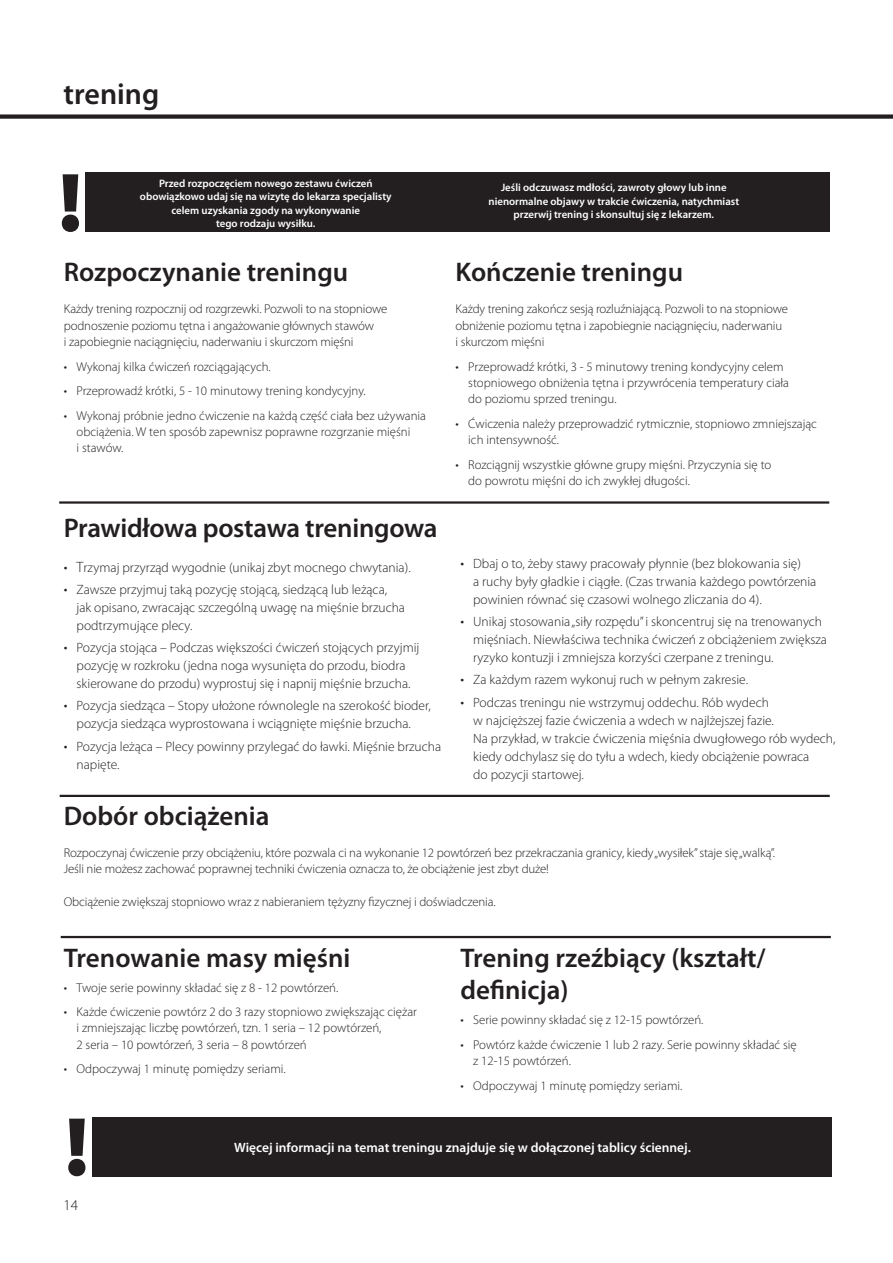
<style>
.page{position:relative;width:893px;height:1263px;background:#fff}
.page>*{position:absolute;margin:0;border:0;box-sizing:border-box;transform-origin:0 0}
.t1{font:900 84.15px "Myriad Pro";color:#231f20}
.t2{font:600 30px "Myriad Pro";color:#231f20}
.t3{font:600 27px/32.4px "Myriad Pro";color:#231f20}
.t4{font:300 15px/22.2px "Myriad Pro";color:#231f20}
.t5{font:300 13.5px/18px "Myriad Pro";color:#231f20}
.t6{font:600 13.5px "Myriad Pro";color:#fff}
.t7{font:300 12.9px/16.2px "Myriad Pro";color:#231f20}
.t8{font:600 10.8px/13.5px "Myriad Pro";color:#fff;text-align:center}
.s1{font-size:15px}
</style>
<div class="page">
<svg style="left:0;top:114px;width:893px;height:5px;background:#434040"></svg>
<div style="left:85px;top:173px;width:744px;height:59px;background:#231f20"></div>
<hr style="left:59px;top:501px;width:770px;height:3px;background:#231f20">
<hr style="left:60px;top:795px;width:770px;height:2px;background:#231f20">
<hr style="left:61px;top:936px;width:770px;height:2px;background:#231f20">
<div style="left:93px;top:1117px;width:739px;height:59px;background:#231f20"></div>
<h2 class="t2" style="left:64px;top:82px;width:97px">trening</h2>
<h1 class="t1" style="left:58px;top:153px;width:25px">!</h1>
<p class="t8" style="left:140px;top:177px;width:253px">Przed rozpoczęciem nowego zestawu ćwiczeń obowiązkowo udaj się na wizytę do lekarza specjalisty celem uzyskania zgody na wykonywanie<br>tego rodzaju wysiłku.</p>
<p class="t8" style="left:488px;top:182px;width:252px">Jeśli odczuwasz mdłości, zawroty głowy lub inne nienormalne objawy w trakcie ćwiczenia, natychmiast przerwij trening i skonsultuj się z lekarzem.</p>
<h3 class="t3" style="left:64px;top:259px;width:286px">Rozpoczynanie treningu</h3>
<p class="t7" style="left:64px;top:302px;width:325px">Każdy trening rozpocznij od rozgrzewki. Pozwoli to na stopniowe podnoszenie poziomu tętna i angażowanie głównych stawów<br>i zapobiegnie naciągnięciu, naderwaniu i skurczom mięśni</p>
<p class="t7" style="left:77px;top:355px;width:351px;line-height:24.8px">Wykonaj kilka ćwiczeń rozciągających.<br>Przeprowadź krótki, 5 - 10 minutowy trening kondycyjny.<br>Wykonaj próbnie jedno ćwiczenie na każdą część ciała bez używania</p>
<p class="t7" style="left:77px;top:425px;width:335px">obciążenia. W ten sposób zapewnisz poprawne rozgrzanie mięśni i stawów.</p>
<p class="t5" style="left:64px;top:355px;width:5px;line-height:24.8px;text-align:justify">• • •</p>
<h3 class="t3" style="left:64px;top:514px;width:375px">Prawidłowa postawa treningowa</h3>
<p class="t5" style="left:77px;top:557px;width:336px;line-height:22.2px"><span class="s1">T</span>rzymaj przyrząd wygodnie (unikaj zbyt mocnego chwytania).<br>Zawsze przyjmuj taką pozycję stojącą, siedzącą lub leżąca,</p>
<p class="t5" style="left:77px;top:600px;width:330px">jak opisano, zwracając szczególną uwagę na mięśnie brzucha podtrzymujące plecy.</p>
<p class="t5" style="left:77px;top:640px;width:344px">Pozycja stojąca – Podczas większości ćwiczeń stojących przyjmij pozycję w rozkroku (jedna noga wysunięta do przodu, biodra skierowane do przodu) wyprostuj się i napnij mięśnie brzucha.</p>
<p class="t5" style="left:77px;top:698px;width:356px">Pozycja siedząca – Stopy ułożone równolegle na szerokość bioder, pozycja siedząca wyprostowana i wciągnięte mięśnie brzucha.</p>
<p class="t5" style="left:77px;top:739px;width:366px">Pozycja leżąca – Plecy powinny przylegać do ławki. Mięśnie brzucha napięte.</p>
<p class="t4" style="left:64px;top:557px;width:5px">• •</p>
<p class="t4" style="left:64px;top:638px;width:5px">•</p>
<p class="t4" style="left:64px;top:696px;width:5px">•</p>
<p class="t4" style="left:64px;top:736px;width:5px">•</p>
<h3 class="t3" style="left:455px;top:259px;width:229px">Kończenie treningu</h3>
<p class="t7" style="left:455px;top:302px;width:334px">Każdy trening zakończ sesją rozluźniającą. Pozwoli to na stopniowe obniżenie poziomu tętna i zapobiegnie naciągnięciu, naderwaniu<br>i skurczom mięśni</p>
<p class="t7" style="left:468px;top:359px;width:322px">Przeprowadź krótki, 3 - 5 minutowy trening kondycyjny celem stopniowego obniżenia tętna i przywrócenia temperatury ciała do poziomu sprzed treningu.</p>
<p class="t7" style="left:468px;top:417px;width:350px">Ćwiczenia należy przeprowadzić rytmicznie, stopniowo zmniejszając ich intensywność.</p>
<p class="t7" style="left:468px;top:457px;width:305px">Rozciągnij wszystkie główne grupy mięśni. Przyczynia się to do powrotu mięśni do ich zwykłej długości.</p>
<p class="t5" style="left:455px;top:358px;width:5px">•</p>
<p class="t5" style="left:455px;top:415px;width:5px">•</p>
<p class="t5" style="left:455px;top:456px;width:5px">•</p>
<p class="t4" style="left:460px;top:553px;width:5px">•</p>
<p class="t4" style="left:460px;top:612px;width:5px">•</p>
<p class="t4" style="left:460px;top:670px;width:5px">• •</p>
<p class="t5" style="left:473px;top:556px;width:345px">Dbaj o to, żeby stawy pracowały płynnie (bez blokowania się)<br>a ruchy były gładkie i ciągłe. (Czas trwania każdego powtórzenia powinien równać się czasowi wolnego zliczania do 4).</p>
<p class="t5" style="left:473px;top:614px;width:355px">Unikaj stosowania „siły rozpędu” i skoncentruj się na trenowanych mięśniach. Niewłaściwa technika ćwiczeń z obciążeniem zwiększa ryzyko kontuzji i zmniejsza korzyści czerpane z treningu.</p>
<p class="t5" style="left:473px;top:670px;width:297px;line-height:22.2px">Za każdym razem wykonuj ruch w pełnym zakresie.<br>Podczas treningu nie wstrzymuj oddechu. Rób wydech</p>
<p class="t5" style="left:473px;top:713px;width:364px">w najcięższej fazie ćwiczenia a wdech w najlżejszej fazie.<br>Na przykład, w trakcie ćwiczenia mięśnia dwugłowego rób wydech, kiedy odchylasz się do tyłu a wdech, kiedy obciążenie powraca<br>do pozycji startowej.</p>
<h3 class="t3" style="left:64px;top:802px;width:207px">Dobór obciążenia</h3>
<p class="t7" style="left:64px;top:846px;width:713px">Rozpoczynaj ćwiczenie przy obciążeniu, które pozwala ci na wykonanie 12 powtórzeń bez przekraczania granicy, kiedy „wysiłek” staje się „walką”.<br>Jeśli nie możesz zachować poprawnej techniki ćwiczenia oznacza to, że obciążenie jest zbyt duże!</p>
<p class="t7" style="left:64px;top:895px;width:433px">Obciążenie zwiększaj stopniowo wraz z nabieraniem tężyzny fizycznej i doświadczenia.</p>
<h3 class="t3" style="left:64px;top:944px;width:288px">Trenowanie masy mięśni</h3>
<p class="t7" style="left:77px;top:976px;width:342px;line-height:24.8px">Twoje serie powinny składać się z 8 - 12 powtórzeń.<br>Każde ćwiczenie powtórz 2 do 3 razy stopniowo zwiększając ciężar</p>
<p class="t7" style="left:77px;top:1021px;width:306px">i zmniejszając liczbę powtórzeń, tzn. 1 seria – 12 powtórzeń,<br>2 seria – 10 powtórzeń, 3 seria – 8 powtórzeń</p>
<p class="t7" style="left:77px;top:1062px;width:211px">Odpoczywaj 1 minutę pomiędzy seriami.</p>
<h3 class="t3" style="left:460px;top:944px;width:307px">Trening rzeźbiący (kształt/ definicja)</h3>
<p class="t7" style="left:473px;top:1009px;width:325px;line-height:24.8px">Serie powinny składać się z 12-15 powtórzeń.<br>Powtórz każde ćwiczenie 1 lub 2 razy. Serie powinny składać się</p>
<p class="t7" style="left:473px;top:1049px;width:211px;line-height:24.8px">z 12-15 powtórzeń.<br>Odpoczywaj 1 minutę pomiędzy seriami.</p>
<p class="t5" style="left:64px;top:976px;width:5px;line-height:24.8px">• •</p>
<p class="t5" style="left:460px;top:1008px;width:5px;line-height:24.8px">• •</p>
<p class="t5" style="left:460px;top:1077px;width:5px">•</p>
<p class="t5" style="left:64px;top:1061px;width:5px">•</p>
<h1 class="t1" style="left:65px;top:1097px;width:25px">!</h1>
<p class="t4" style="left:63px;top:1195px;width:16px">14</p>
<p class="t6" style="left:234px;top:1142px;width:458px">Więcej informacji na temat treningu znajduje się w dołączonej tablicy ściennej.</p>
</div>
